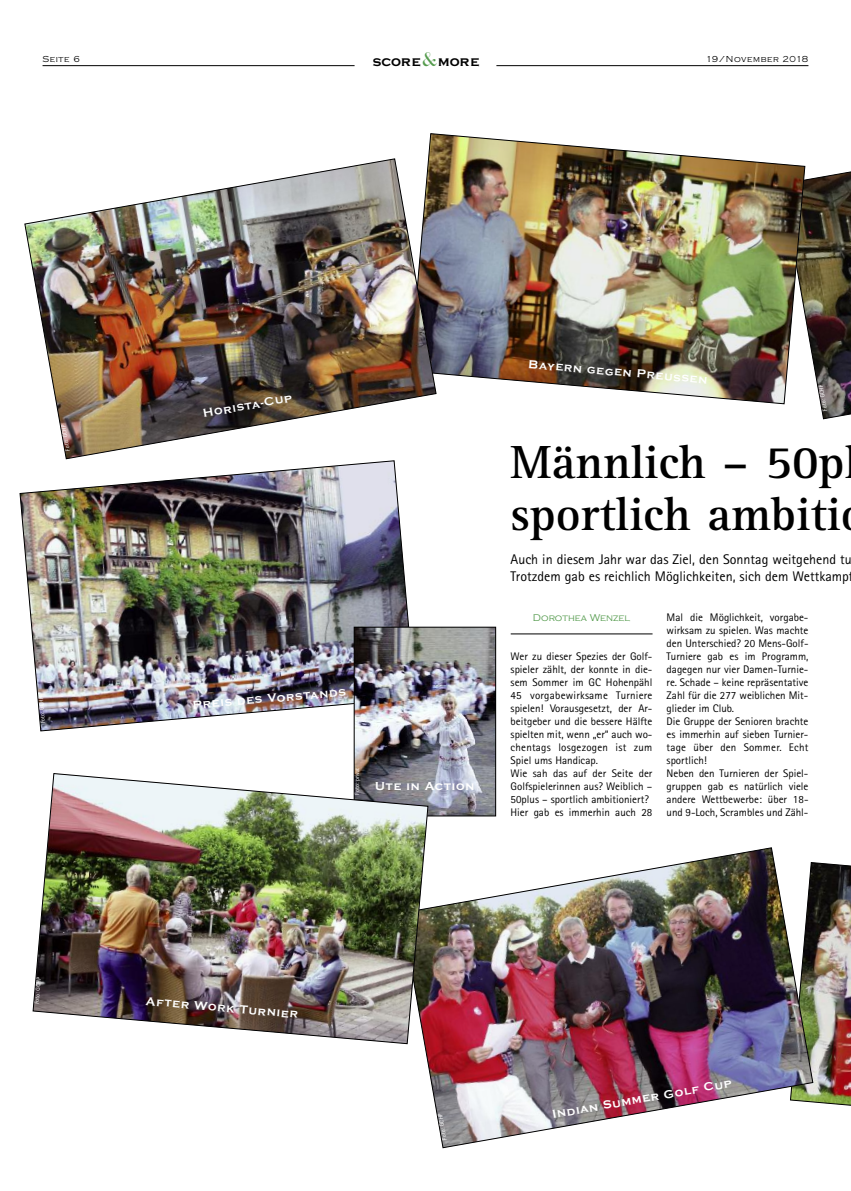
<style>
.page{position:relative;width:851px;height:1191px;background:#fff}
.page>*{position:absolute;margin:0;border:0;box-sizing:border-box;transform-origin:0 0}
.t1{font:700 48px/52px "Rotis Serif";color:#000}
.t2{font:14px/17px "Rotis Sans Serif";color:#000}
.t3{font:700 14px "Copperplate Gothic";color:#000}
.t4{font:700 12px "Copperplate Gothic";letter-spacing:.07em;color:#fff}
.t5{font:11px/13px "Rotis Sans Serif";color:#000}
.t6{font:300 10px "Copperplate Gothic";color:#549b4d}
.t7{font:300 9px "Copperplate Gothic";letter-spacing:.065em;color:#000}
.t8{font:6px "Rotis Sans Serif";color:#fff}
.s1{font-family:"Bab Reg";font-weight:400;font-size:21px;color:#549b4d}
</style>
<div class="page">
<img style="left:781px;top:166px;width:69px;height:253px">
<img style="left:428px;top:133px;width:377px;height:271px">
<hr style="left:43px;top:65px;width:311px;height:1px;background:#000">
<hr style="left:496px;top:65px;width:312px;height:1px;background:#000">
<hr style="left:510px;top:634px;width:142px;height:1px;background:#000">
<img style="left:24px;top:158px;width:412px;height:301px">
<img style="left:813px;top:862px;width:37px;height:244px">
<img style="left:405px;top:847px;width:408px;height:301px">
<img style="left:20px;top:460px;width:395px;height:271px">
<img style="left:356px;top:629px;width:137px;height:185px">
<div style="left:354px;top:627px;width:141px;height:189px;border:1px solid #000"></div>
<img style="left:33px;top:773px;width:395px;height:271px">
<p class="t7" style="left:43px;top:54px;width:39px">Seite 6</p>
<p class="t3" style="left:373px;top:53px;width:108px">score<span class="s1">&amp;</span>more</p>
<p class="t7" style="left:705px;top:54px;width:104px">19/November 2018</p>
<p class="t4" style="left:202px;top:406px;width:91px;rotate:-10deg">Horista-Cup</p>
<p class="t4" style="left:529px;top:357px;width:181px;rotate:5deg">Bayern gegen Preussen</p>
<p class="t8" style="left:823px;top:411px;width:28px;rotate:-100deg">Foto: GCHP</p>
<p class="t8" style="left:66px;top:451px;width:28px;rotate:-100deg">Foto: GCHP</p>
<p class="t8" style="left:41px;top:723px;width:28px;rotate:-95deg">Foto: GCHP</p>
<p class="t8" style="left:35px;top:1003px;width:28px;rotate:-85deg">Foto: GCHP</p>
<p class="t4" style="left:192px;top:698px;width:155px;rotate:-5deg">Preis des Vorstands</p>
<p class="t8" style="left:355px;top:794px;width:29px;rotate:-90deg">Foto: privat</p>
<p class="t4" style="left:375px;top:779px;width:101px">Ute in Action</p>
<h1 class="t1" style="left:510px;top:441px;width:336px">Männlich – 50p sportlich ambiti</h1>
<p class="t2" style="left:510px;top:552px;width:343px">Auch in diesem Jahr war das Ziel, den Sonntag weitgehend tu<br>Trotzdem gab es reichlich Möglichkeiten, sich dem Wettkamp</p>
<p class="t6" style="left:533px;top:612px;width:99px">Dorothea Wenzel</p>
<p class="t5" style="left:510px;top:651px;width:143px">Wer zu dieser Spezies der Golf&shy;spieler zählt, der konnte in die&shy;sem Sommer im GC Hohenpähl<br>45 vorgabewirksame Turniere spielen! Vorausgesetzt, der Ar&shy;beitgeber und die bessere Hälfte spielten mit, wenn „er“ auch wo&shy;chentags losgezogen ist zum<br>Spiel ums Handicap.<br>Wie sah das auf der Seite der<br>Golfspielerinnen aus? Weiblich –<br>50plus – sportlich ambitioniert?<br>Hier gab es immerhin auch 28</p>
<p class="t5" style="left:666px;top:612px;width:143px">Mal die Möglichkeit, vorgabe&shy;wirksam zu spielen. Was machte den Unterschied? 20 Mens-Golf-<br>Turniere gab es im Programm, dagegen nur vier Damen-Turnie&shy;re. Schade – keine repräsentative<br>Zahl für die 277 weiblichen Mit&shy;glieder im Club.<br>Die Gruppe der Senioren brachte es immerhin auf sieben Turnier&shy;tage über den Sommer. Echt sportlich!<br>Neben den Turnieren der Spiel&shy;gruppen gab es natürlich viele andere Wettbewerbe: über 18- und 9-Loch, Scrambles und Zähl-</p>
<p class="t4" style="left:146px;top:993px;width:154px;rotate:5deg">After Work Turnier</p>
<p class="t8" style="left:442px;top:1140px;width:28px;rotate:-100deg">Foto: GCHP</p>
<p class="t4" style="left:551px;top:1107px;width:183px;rotate:-10deg">Indian Summer Golf Cup</p>
</div>
